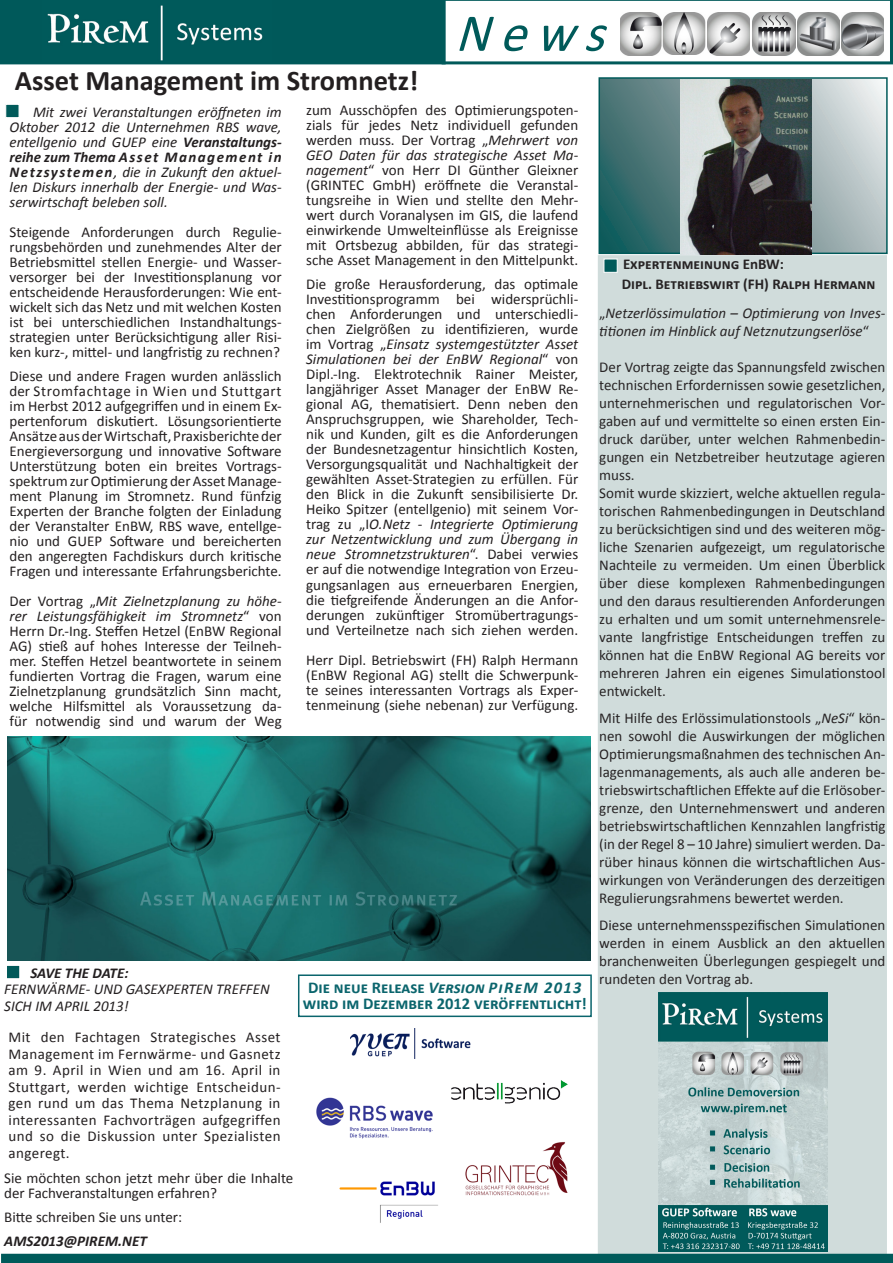
<style>
.page{position:relative;width:893px;height:1263px;background:#fff}
.page>*{position:absolute;margin:0;border:0;box-sizing:border-box;transform-origin:0 0}
.t1{font:italic 53.55px "Calibri";color:#005a5a}
.t2{font:700 28.5px "Calibri";color:#231f20}
.t3{font:700 16.5px/16.5px "Calibri";color:#0b656d;text-align:center}
.t4{font:15px/15px "Calibri";color:#231f20;text-align:justify}
.t5{font:italic 15px/15px "Calibri";color:#231f20}
.t6{font:700 15px/19.8px "Calibri";color:#231f20}
.t7{font:italic 700 15px "Calibri";color:#231f20}
.s1{font-weight:700}
.s2{font-style:italic}
.s3{font-style:normal}
</style>
<div class="page">
<svg style="left:601px;top:80px;width:284px;height:171px;background:#7c9a9c"></svg>
<div style="left:598px;top:77px;width:290px;height:177px;border:2px solid #005a5a"></div>
<div style="left:598px;top:255px;width:289px;height:999px;background:#d0dcdb"></div>
<div style="left:6px;top:104px;width:13px;height:14px;background:#005a5a;border:1px solid #fff"></div>
<div style="left:604px;top:259px;width:13px;height:13px;background:#005a5a"></div>
<svg style="left:0;top:0;width:893px;height:64px"></svg>
<div style="left:1px;top:1254px;width:892px;height:9px;background:#005a5a"></div>
<img style="left:620px;top:13px;width:85px;height:42px">
<img style="left:707px;top:13px;width:43px;height:42px">
<img style="left:753px;top:13px;width:42px;height:42px">
<img style="left:797px;top:13px;width:43px;height:42px">
<img style="left:842px;top:13px;width:41px;height:42px">
<img style="left:7px;top:737px;width:583px;height:224px">
<div style="left:6px;top:965px;width:14px;height:14px;background:#005a5a;border:1px solid #fff"></div>
<img style="left:658px;top:993px;width:170px;height:258px">
<img style="left:350px;top:1029px;width:121px;height:29px">
<img style="left:451px;top:1080px;width:117px;height:24px">
<img style="left:316px;top:1097px;width:117px;height:42px">
<img style="left:465px;top:1142px;width:103px;height:54px">
<img style="left:339px;top:1181px;width:99px;height:42px">
<img style="left:681px;top:79px;width:131px;height:175px">
<div style="left:298px;top:974px;width:294px;height:43px;border:2px solid #0b656d"></div>
<p class="t2" style="left:15px;top:63px;width:405px">Asset Management im Stromnetz!</p>
<p class="t1" style="left:455px;top:-1px;width:170px">News</p>
<p class="t5" style="left:10px;top:104px;width:274px;text-align:justify;text-indent:23px">Mit zwei Veranstaltungen eröffneten im Oktober 2012 die Unternehmen RBS wave, entellgenio und GUEP eine <span class="s1">Veranstaltungs&shy;reihe zum Thema Asset Management in Netzsystemen</span>, die in Zukunft den aktuel&shy;len Diskurs innerhalb der Energie- und Was&shy;serwirtschaft beleben soll.</p>
<p class="t4" style="left:10px;top:224px;width:274px">Steigende Anforderungen durch Regulie&shy;rungsbehörden und zunehmendes Alter der Betriebsmittel stellen Energie- und Wasser&shy;versorger bei der Investitionsplanung vor entscheidende Herausforderungen: Wie ent&shy;wickelt sich das Netz und mit welchen Kosten ist bei unterschiedlichen Instandhaltungs&shy;strategien unter Berücksichtigung aller Risi&shy;ken kurz-, mittel- und langfristig zu rechnen?</p>
<p class="t4" style="left:10px;top:368px;width:274px">Diese und andere Fragen wurden anlässlich der Stromfachtage in Wien und Stuttgart im Herbst 2012 aufgegriffen und in einem Ex&shy;pertenforum diskutiert. Lösungsorientierte Ansätze aus der Wirtschaft, Praxisberichte der Energieversorgung und innovative Software Unterstützung boten ein breites Vortrags&shy;spektrum zur Optimierung der Asset Manage&shy;ment Planung im Stromnetz. Rund fünfzig Experten der Branche folgten der Einladung der Veranstalter EnBW, RBS wave, entellge&shy;nio und GUEP Software und bereicherten den angeregten Fachdiskurs durch kritische Fragen und interessante Erfahrungsberichte.</p>
<p class="t4" style="left:10px;top:593px;width:274px">Der Vortrag „<span class="s2">Mit Zielnetzplanung zu höhe&shy;rer Leistungsfähigkeit im Stromnetz</span>“ von Herrn Dr.-Ing. Steffen Hetzel (EnBW Regional AG) stieß auf hohes Interesse der Teilneh&shy;mer. Steffen Hetzel beantwortete in seinem fundierten Vortrag die Fragen, warum eine Zielnetzplanung grundsätzlich Sinn macht, welche Hilfsmittel als Voraussetzung da&shy;für notwendig sind und warum der Weg</p>
<p class="t4" style="left:306px;top:103px;width:274px">zum Ausschöpfen des Optimierungspoten&shy;zials für jedes Netz individuell gefunden werden muss. Der Vortrag „<span class="s2">Mehrwert von GEO Daten für das strategische Asset Ma&shy;nagement</span>“ von Herr DI Günther Gleixner (GRINTEC GmbH) eröffnete die Veranstal&shy;tungsreihe in Wien und stellte den Mehr&shy;wert durch Voranalysen im GIS, die laufend einwirkende Umwelteinflüsse als Ereignisse mit Ortsbezug abbilden, für das strategi&shy;sche Asset Management in den Mittelpunkt.</p>
<p class="t4" style="left:306px;top:277px;width:274px">Die große Herausforderung, das optimale Investitionsprogramm bei widersprüchli&shy;chen Anforderungen und unterschiedli&shy;chen Zielgrößen zu identifizieren, wurde im Vortrag „<span class="s2">Einsatz systemgestützter Asset Simulationen bei der EnBW Regional</span>“ von Dipl.-Ing. Elektrotechnik Rainer Meister, langjähriger Asset Manager der EnBW Re&shy;gional AG, thematisiert. Denn neben den Anspruchsgruppen, wie Shareholder, Tech&shy;nik und Kunden, gilt es die Anforderungen der Bundesnetzagentur hinsichtlich Kosten, Versorgungsqualität und Nachhaltigkeit der gewählten Asset-Strategien zu erfüllen. Für den Blick in die Zukunft sensibilisierte Dr.<br>Heiko Spitzer (entellgenio) mit seinem Vor&shy;trag zu „I<span class="s2">O.Netz - Integrierte Optimierung zur Netzentwicklung und zum Übergang in neue Stromnetzstrukturen</span>“. Dabei verwies er auf die notwendige Integration von Erzeu&shy;gungsanlagen aus erneuerbaren Energien, die tiefgreifende Änderungen an die Anfor&shy;derungen zukünftiger Stromübertragungs&shy;und Verteilnetze nach sich ziehen werden.</p>
<p class="t4" style="left:306px;top:652px;width:274px">Herr Dipl. Betriebswirt (FH) Ralph Hermann (EnBW Regional AG) stellt die Schwerpunk&shy;te seines interessanten Vortrags als Exper&shy;tenmeinung (siehe nebenan) zur Verfügung.</p>
<p class="t7" style="left:30px;top:963px;width:100px">SAVE THE DATE:</p>
<p class="t5" style="left:4px;top:980px;width:267px;line-height:16.5px">FERNWÄRME- UND GASEXPERTEN TREFFEN<br>SICH IM APRIL 2013!</p>
<p class="t4" style="left:9px;top:1029px;width:274px;line-height:16.5px">Mit den Fachtagen Strategisches Asset Management im Fernwärme- und Gasnetz am 9. April in Wien und am 16. April in Stuttgart, werden wichtige Entscheidun&shy;gen rund um das Thema Netzplanung in interessanten Fachvorträgen aufgegriffen und so die Diskussion unter Spezialisten angeregt.</p>
<p class="t4" style="left:4px;top:1171px;width:291px">Sie möchten schon jetzt mehr über die Inhalte der Fachveranstaltungen erfahren?</p>
<p class="t4" style="left:4px;top:1210px;width:179px">Bitte schreiben Sie uns unter:</p>
<p class="t7" style="left:4px;top:1232px;width:144px">AMS2013@PIREM.NET</p>
<p class="t3" style="left:303px;top:979px;width:285px">Die neue Release <span class="s2">Version PiReM 2013 </span>wird im Dezember 2012 veröffentlicht!</p>
<p class="t6" style="left:622px;top:254px;width:255px">Expertenmeinung EnBW:<br>Dipl. Betriebswirt (FH) Ralph Hermann</p>
<p class="t5" style="left:599px;top:303px;width:288px;line-height:18px"><span class="s3">„</span>Netzerlössimulation – Optimierung von Inves&shy;titionen im Hinblick auf Netznutzungserlöse<span class="s3">“</span></p>
<p class="t4" style="left:599px;top:358px;width:288px;line-height:18px;text-align:left">Der Vortrag zeigte das Spannungsfeld zwischen technischen Erfordernissen sowie gesetzlichen, unternehmerischen und regulatorischen Vor&shy;gaben auf und vermittelte so einen ersten Ein&shy;druck darüber, unter welchen Rahmenbedin&shy;gungen ein Netzbetreiber heutzutage agieren muss.<br>Somit wurde skizziert, welche aktuellen regula&shy;torischen Rahmenbedingungen in Deutschland zu berücksichtigen sind und des weiteren mög&shy;liche Szenarien aufgezeigt, um regulatorische Nachteile zu vermeiden. Um einen Überblick über diese komplexen Rahmenbedingungen und den daraus resultierenden Anforderungen zu erhalten und um somit unternehmensrele&shy;vante langfristige Entscheidungen treffen zu können hat die EnBW Regional AG bereits vor mehreren Jahren ein eigenes Simulationstool entwickelt.</p>
<p class="t4" style="left:599px;top:709px;width:288px;line-height:18px">Mit Hilfe des Erlössimulationstools „<span class="s2">NeSi</span>“ kön&shy;nen sowohl die Auswirkungen der möglichen Optimierungsmaßnahmen des technischen An&shy;lagenmanagements, als auch alle anderen be&shy;triebswirtschaftlichen Effekte auf die Erlösober&shy;grenze, den Unternehmenswert und anderen betriebswirtschaftlichen Kennzahlen langfristig (in der Regel 8 – 10 Jahre) simuliert werden. Da&shy;rüber hinaus können die wirtschaftlichen Aus&shy;wirkungen von Veränderungen des derzeitigen Regulierungsrahmens bewertet werden.</p>
<p class="t4" style="left:599px;top:916px;width:288px;line-height:18px">Diese unternehmensspezifischen Simulationen werden in einem Ausblick an den aktuellen branchenweiten Überlegungen gespiegelt und rundeten den Vortrag ab.</p>
</div>
